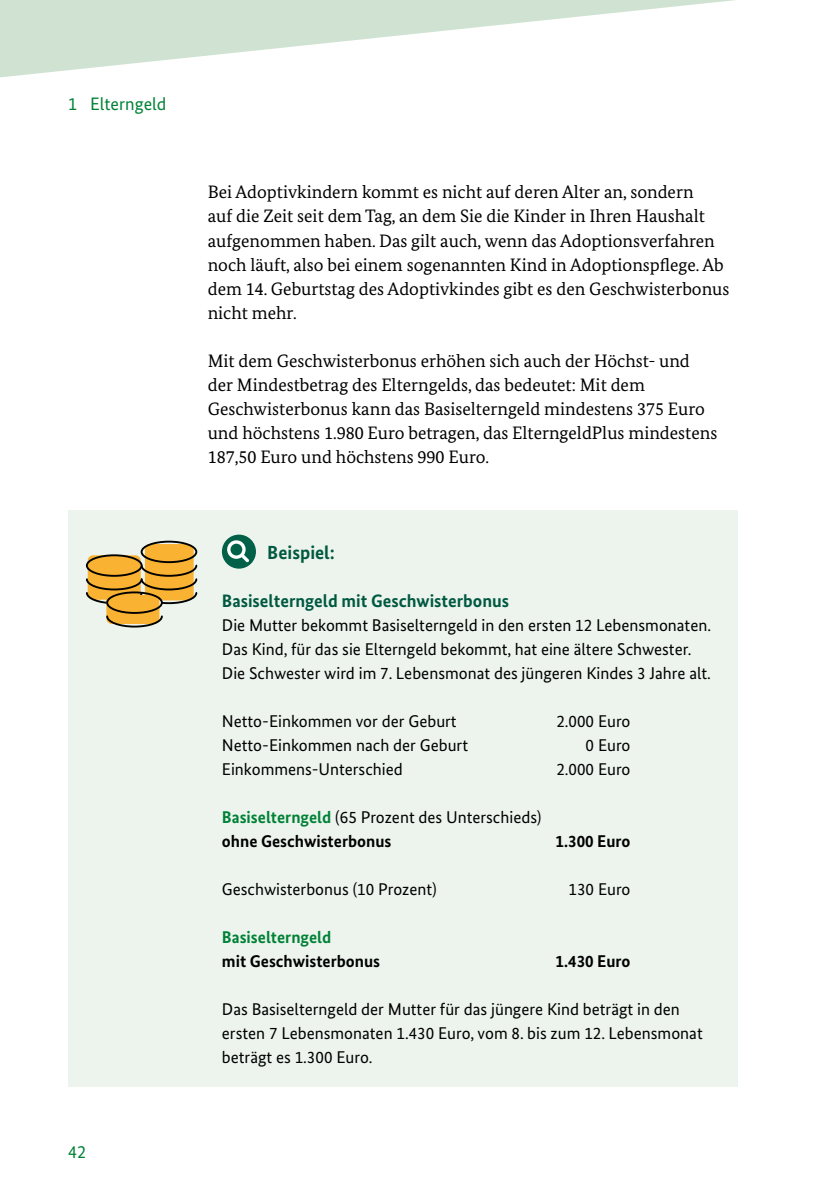
<style>
.page{position:relative;width:840px;height:1191px;background:#fff}
.page>*{position:absolute;margin:0;border:0;box-sizing:border-box;transform-origin:0 0}
.C-B-box_B-04-HL4_Example_9_5{font:700 19px "Bundes Sans";color:#005840}
.D-Body_D-01_1-P-Fließtext{font:18px/24px "Bundes Serif";color:#000}
.C-B-box_B-04-HL4_Example_9_5-2{font:700 18px "Bundes Sans";color:#005840}
.t1{font:18px "Bundes Sans";color:#008136}
.C-B-box_B-05-P-Body_Example{font:17px/24px "Bundes Sans";color:#000}
.C-B-box_B-05-P-Body_Example_Rechn{font:17px "Bundes Sans";color:#000}
.C-B-box_B-05-P-Body_Example_Rechn-2{font:700 17px "Bundes Sans";color:#000}
.C-B-box_B-05-P-Body_Example_Rechn-3{font:700 17px "Bundes Sans";color:#008136}
.s1{font-weight:700;color:#008136}
</style>
<div class="page">
<svg style="left:0;top:0;width:735px;height:77px;fill:#d0e3d2"></svg>
<div style="left:68px;top:510px;width:669px;height:576px;background:#ecf4ed"></div>
<div style="left:222px;top:534px;width:34px;height:34px;background:#006048;border-radius:50%"></div>
<svg style="left:227px;top:540px;width:22px;height:22px"></svg>
<div style="left:145px;top:544px;width:48px;height:56px;background:#f9b232;border-radius:5px"></div>
<div style="left:140px;top:540px;width:57px;height:23px;border:2px solid #000;border-radius:50%"></div>
<svg style="left:88px;top:555px;width:53px;height:45px"></svg>
<div style="left:86px;top:554px;width:56px;height:23px;border:2px solid #000;border-radius:50%"></div>
<svg style="left:86px;top:563px;width:111px;height:42px"></svg>
<div style="left:106px;top:595px;width:53px;height:29px;background:#f9b232;border-radius:5px"></div>
<div style="left:106px;top:591px;width:57px;height:23px;border:2px solid #000;border-radius:50%"></div>
<svg style="left:106px;top:614px;width:57px;height:14px"></svg>
<p class="t1" style="left:68px;top:93px;width:100px">1 Elterngeld</p>
<p class="t1" style="left:68px;top:1141px;width:19px">42</p>
<p class="D-Body_D-01_1-P-Fließtext" style="left:207px;top:180px;width:523px">Bei Adoptivkindern kommt es nicht auf deren Alter an, sondern<br>auf die Zeit seit dem Tag, an dem Sie die Kinder in Ihren Haushalt aufgenommen haben. Das gilt auch, wenn das Adoptionsverfahren noch läuft, also bei einem sogenannten Kind in Adoptionspflege. Ab dem 14. Geburtstag des Adoptivkindes gibt es den Geschwisterbonus nicht mehr.</p>
<p class="D-Body_D-01_1-P-Fließtext" style="left:207px;top:348px;width:511px">Mit dem Geschwisterbonus erhöhen sich auch der Höchst- und der Mindestbetrag des Elterngelds, das bedeutet: Mit dem Geschwisterbonus kann das Basiselterngeld mindestens 375 Euro und höchstens 1.980 Euro betragen, das ElterngeldPlus mindestens 187,50 Euro und höchstens 990 Euro.</p>
<h4 class="C-B-box_B-04-HL4_Example_9_5" style="left:267px;top:540px;width:69px">Beispiel:</h4>
<h4 class="C-B-box_B-04-HL4_Example_9_5-2" style="left:222px;top:589px;width:288px">Basiselterngeld mit Geschwisterbonus</h4>
<p class="C-B-box_B-05-P-Body_Example" style="left:222px;top:612px;width:490px">Die Mutter bekommt Basiselterngeld in den ersten 12 Lebensmonaten.<br>Das Kind, für das sie Elterngeld bekommt, hat eine ältere Schwester.<br>Die Schwester wird im 7. Lebensmonat des jüngeren Kindes 3 Jahre alt.</p>
<p class="C-B-box_B-05-P-Body_Example_Rechn" style="left:222px;top:710px;width:236px">Netto-Einkommen vor der Geburt</p>
<p class="C-B-box_B-05-P-Body_Example_Rechn" style="left:556px;top:710px;width:76px">2.000 Euro</p>
<p class="C-B-box_B-05-P-Body_Example_Rechn" style="left:222px;top:734px;width:247px">Netto-Einkommen nach der Geburt</p>
<p class="C-B-box_B-05-P-Body_Example_Rechn" style="left:585px;top:734px;width:46px">0 Euro</p>
<p class="C-B-box_B-05-P-Body_Example_Rechn" style="left:222px;top:758px;width:182px">Einkommens-Unterschied</p>
<p class="C-B-box_B-05-P-Body_Example_Rechn" style="left:556px;top:758px;width:76px">2.000 Euro</p>
<p class="C-B-box_B-05-P-Body_Example_Rechn" style="left:222px;top:806px;width:321px"><span class="s1">Basiselterngeld</span> (65 Prozent des Unterschieds)</p>
<p class="C-B-box_B-05-P-Body_Example_Rechn-2" style="left:222px;top:830px;width:171px">ohne Geschwisterbonus</p>
<p class="C-B-box_B-05-P-Body_Example_Rechn-2" style="left:555px;top:830px;width:76px">1.300 Euro</p>
<p class="C-B-box_B-05-P-Body_Example_Rechn" style="left:222px;top:878px;width:216px">Geschwisterbonus (10 Prozent)</p>
<p class="C-B-box_B-05-P-Body_Example_Rechn" style="left:568px;top:878px;width:63px">130 Euro</p>
<p class="C-B-box_B-05-P-Body_Example_Rechn-3" style="left:222px;top:926px;width:111px">Basiselterngeld</p>
<p class="C-B-box_B-05-P-Body_Example_Rechn-2" style="left:222px;top:950px;width:160px">mit Geschwisterbonus</p>
<p class="C-B-box_B-05-P-Body_Example_Rechn-2" style="left:555px;top:950px;width:76px">1.430 Euro</p>
<p class="C-B-box_B-05-P-Body_Example" style="left:222px;top:996px;width:482px">Das Basiselterngeld der Mutter für das jüngere Kind beträgt in den ersten 7 Lebensmonaten 1.430 Euro, vom 8. bis zum 12. Lebensmonat beträgt es 1.300 Euro.</p>
</div>
